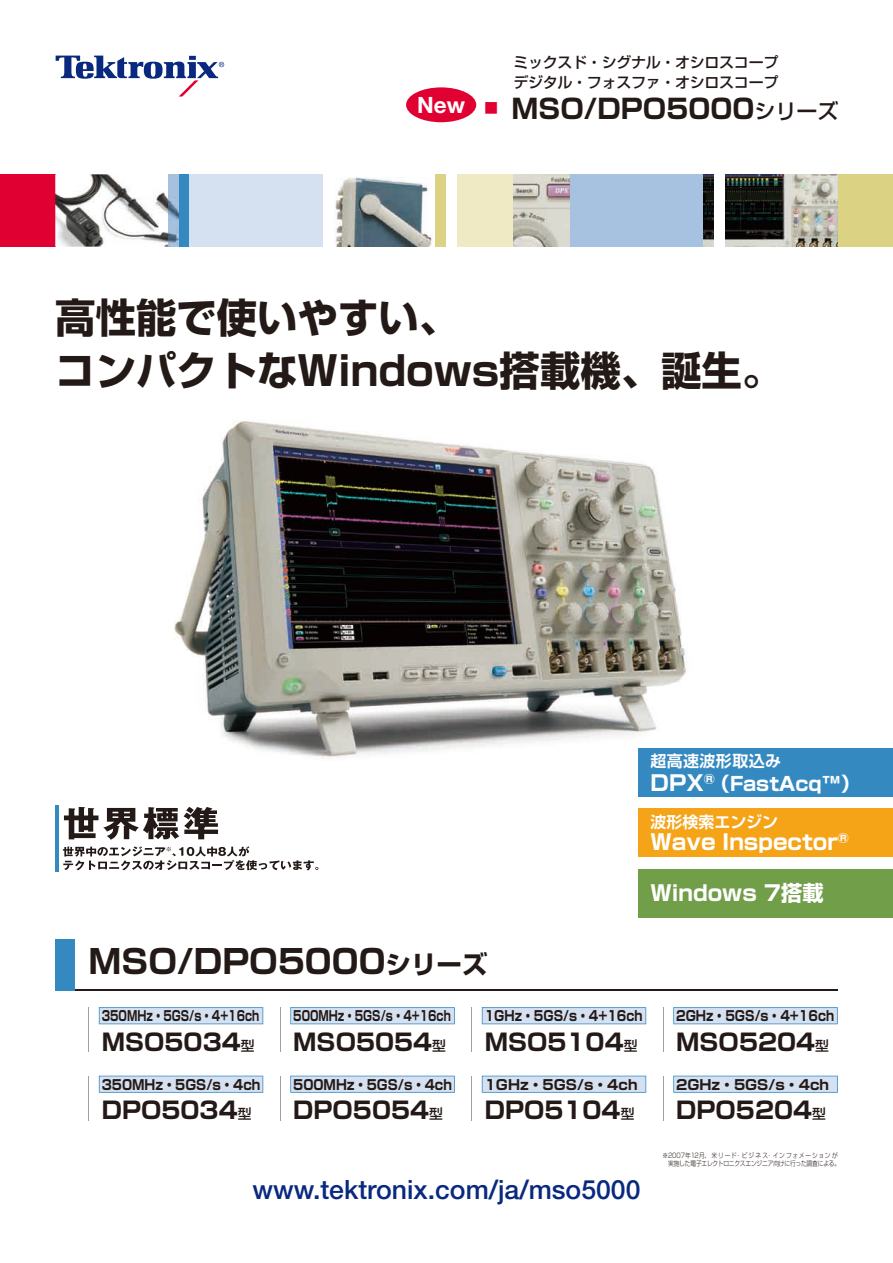
<style>
.page{position:relative;width:893px;height:1263px;background:#fff}
.page>*{position:absolute;margin:0;border:0;box-sizing:border-box;transform-origin:0 0}
.t1{font:700 40.35px/53.1px "Shin Go Pro";color:#231916}
.t2{font:700 33px "Shin Go Pro";color:#231916}
.t3{font:700 27px "Shin Go Pro";color:#231916}
.t4{font:500 26.55px "Helvetica Neue";color:#09297f}
.t5{font:700 23.4px "Shin Go Pro";color:#231916}
.t6{font:700 21.3px "Shin Go Pro";color:#fff}
.t7{font:700 19.2px "Shin Go Pro";color:#fff}
.t8{font:700 15.9px "Shin Go Pro De";letter-spacing:.01em;color:#fff}
.t9{font:500 15px/19.2px "Shin Go Pro";letter-spacing:-.02em;color:#231916}
.t10{font:700 13.8px "Shin Go Pro";color:#231916;scale:.75 1}
.t11{font:700 13.8px "Shin Go Pro";color:#231916;scale:.85 1}
.t12{font:700 13.8px "Shin Go Pro";color:#231916;scale:.9 1}
.t13{font:700 13.8px "Shin Go Pro";color:#231916}
.t14{font:300 6.75px/7.5px "Shin Go Pro";letter-spacing:-.025em;color:#231916;scale:.85 1}
.s1{font-weight:500;font-size:21px}
.s2{font-size:21.3px}
.s3{font-size:25.5px}
.s4{font-weight:500;font-size:13.8px}
</style>
<div class="page">
<hr style="left:55px;top:989px;width:783px;height:1px;background:#231916">
<div style="left:55px;top:939px;width:19px;height:51px;background:#3489c1"></div>
<svg style="left:56px;top:56px;width:168px;height:41px"></svg>
<img style="left:174px;top:420px;width:513px;height:339px">
<div style="left:838px;top:174px;width:55px;height:73px;background:#dbd284"></div>
<div style="left:0;top:174px;width:55px;height:73px;background:#e10032"></div>
<div style="left:570px;top:174px;width:134px;height:73px;background:#a7c1e1"></div>
<div style="left:457px;top:174px;width:56px;height:72px;background:#efeac4"></div>
<img style="left:513px;top:174px;width:57px;height:73px">
<img style="left:704px;top:174px;width:134px;height:73px">
<img style="left:335px;top:178px;width:98px;height:69px">
<img style="left:55px;top:174px;width:113px;height:73px">
<div style="left:406px;top:87px;width:70px;height:35px;background:#e10032;border-radius:50%"></div>
<img style="left:168px;top:174px;width:11px;height:73px">
<div style="left:179px;top:174px;width:11px;height:73px;background:#3489c1"></div>
<div style="left:435px;top:174px;width:11px;height:73px;background:#dbd284"></div>
<div style="left:714px;top:174px;width:11px;height:73px;background:#fff"></div>
<div style="left:189px;top:174px;width:134px;height:73px;background:#d5e1f1"></div>
<hr style="left:56px;top:805px;width:3px;height:66px;background:#3489c1">
<svg style="left:63px;top:846px;width:255px;height:24px"></svg>
<svg style="left:64px;top:807px;width:154px;height:33px"></svg>
<svg style="left:673px;top:1007px;width:165px;height:17px;background:#c8d9ed"></svg>
<hr style="left:663px;top:1007px;width:1px;height:45px;background:#a0a0a1">
<svg style="left:482px;top:1007px;width:164px;height:17px;background:#c8daed"></svg>
<hr style="left:471px;top:1007px;width:1px;height:45px;background:#a0a0a1">
<svg style="left:290px;top:1007px;width:165px;height:17px;background:#c8d9ed"></svg>
<hr style="left:280px;top:1007px;width:1px;height:45px;background:#a0a0a1">
<svg style="left:99px;top:1007px;width:164px;height:17px;background:#c8daed"></svg>
<hr style="left:89px;top:1007px;width:1px;height:45px;background:#a0a0a1">
<svg style="left:673px;top:1076px;width:165px;height:17px;background:#c8daed"></svg>
<hr style="left:663px;top:1076px;width:1px;height:44px;background:#a0a0a1">
<svg style="left:482px;top:1076px;width:164px;height:17px;background:#c8daed"></svg>
<hr style="left:471px;top:1076px;width:1px;height:44px;background:#a0a0a1">
<svg style="left:290px;top:1076px;width:165px;height:17px;background:#c8daed"></svg>
<hr style="left:280px;top:1076px;width:1px;height:44px;background:#a0a0a1">
<svg style="left:99px;top:1076px;width:164px;height:17px;background:#c8daed"></svg>
<hr style="left:89px;top:1076px;width:1px;height:44px;background:#a0a0a1">
<div style="left:638px;top:748px;width:255px;height:49px;background:#3489c1"></div>
<div style="left:638px;top:808px;width:255px;height:49px;background:#f5a317"></div>
<div style="left:638px;top:868px;width:255px;height:49px;background:#719e49"></div>
<p class="t9" style="left:513px;top:51px;width:266px">ミックスド・シグナル・オシロスコープデジタル・フォスファ・オシロスコープ</p>
<p class="t3" style="left:417px;top:88px;width:423px"><sup>New</sup> <sup>■　</sup>MSO/DPO5000<span class="s1">シリーズ</span></p>
<h1 class="t1" style="left:55px;top:287px;width:729px">高性能で使いやすい、<br>コンパクトなWindows搭載機、誕生。</h1>
<p class="t8" style="left:651px;top:748px;width:132px">超高速波形取込み</p>
<p class="t7" style="left:651px;top:768px;width:211px"><span class="s2">DPX</span><sup>®</sup>（FastAcq™）</p>
<p class="t8" style="left:651px;top:809px;width:129px">波形検索エンジン</p>
<p class="t6" style="left:651px;top:824px;width:200px">Wave Inspector<sup>®</sup></p>
<p class="t6" style="left:651px;top:876px;width:175px">Windows 7搭載</p>
<h2 class="t2" style="left:89px;top:935px;width:400px">MSO/DPO5000<span class="s3">シリーズ</span></h2>
<p class="t10" style="left:102px;top:1005px;width:212px">350MHz・5GS/s・4+16ch</p>
<p class="t5" style="left:102px;top:1023px;width:154px">MSO5034<span class="s4">型</span></p>
<p class="t12" style="left:102px;top:1074px;width:178px">350MHz・5GS/s・4ch</p>
<p class="t5" style="left:102px;top:1091px;width:151px">DPO5034<span class="s4">型</span></p>
<p class="t10" style="left:293px;top:1005px;width:212px">500MHz・5GS/s・4+16ch</p>
<p class="t5" style="left:293px;top:1023px;width:154px">MSO5054<span class="s4">型</span></p>
<p class="t12" style="left:293px;top:1074px;width:178px">500MHz・5GS/s・4ch</p>
<p class="t5" style="left:293px;top:1091px;width:151px">DPO5054<span class="s4">型</span></p>
<p class="t11" style="left:485px;top:1005px;width:187px">1GHz・5GS/s・4+16ch</p>
<p class="t5" style="left:485px;top:1023px;width:154px">MSO5104<span class="s4">型</span></p>
<p class="t13" style="left:485px;top:1074px;width:154px">1GHz・5GS/s・4ch</p>
<p class="t5" style="left:485px;top:1091px;width:151px">DPO5104<span class="s4">型</span></p>
<p class="t4" style="left:252px;top:1173px;width:389px">www.tektronix.com/ja/mso5000</p>
<p class="t11" style="left:676px;top:1005px;width:187px">2GHz・5GS/s・4+16ch</p>
<p class="t5" style="left:676px;top:1023px;width:154px">MSO5204<span class="s4">型</span></p>
<p class="t13" style="left:676px;top:1074px;width:154px">2GHz・5GS/s・4ch</p>
<p class="t5" style="left:676px;top:1091px;width:151px">DPO5204<span class="s4">型</span></p>
<p class="t14" style="left:668px;top:1151px;width:204px;text-indent:-6px">※ 2007年12月、米リード・ビジネス・インフォメーションが実施した電子エレクトロニクスエンジニア向けに行った調査による。</p>
</div>
